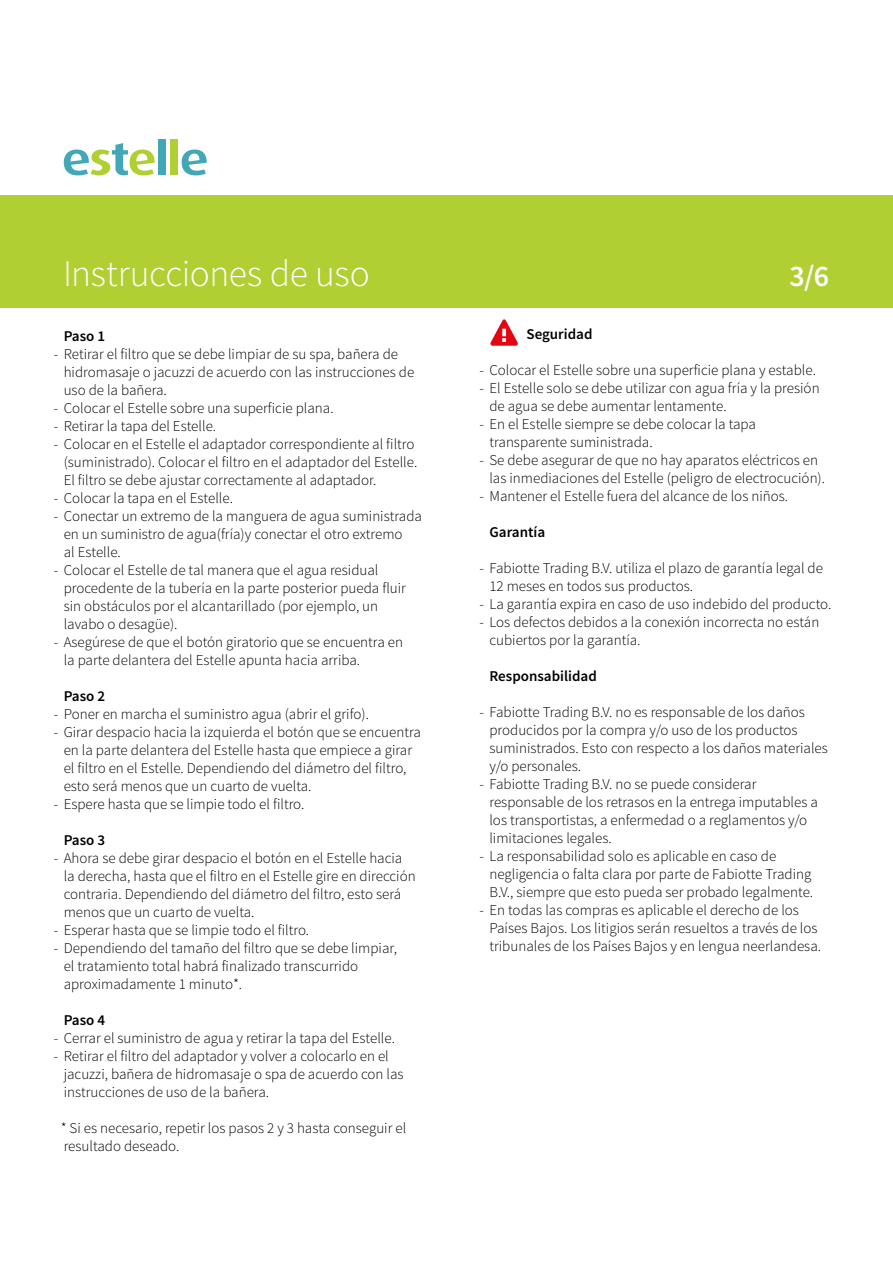
<style>
.page{position:relative;width:893px;height:1263px;background:#fff}
.page>*{position:absolute;margin:0;border:0;box-sizing:border-box;transform-origin:0 0}
.t1{font:300 37.5px "Source Sans Pro";letter-spacing:-.01em;color:#fff}
.t2{font:600 30px "Source Sans Pro";color:#fff}
.t3{font:300 15px/18px "Source Sans Pro";color:#000}
.t4{font:600 15px "Source Sans Pro";color:#000}
</style>
<div class="page">
<svg style="left:64px;top:143px;width:91px;height:32px"></svg>
<div style="left:158px;top:139px;width:8px;height:36px;background:#42a7b7"></div>
<div style="left:170px;top:139px;width:8px;height:36px;background:#afcf33"></div>
<svg style="left:182px;top:150px;width:25px;height:25px"></svg>
<div style="left:0;top:195px;width:892px;height:113px;background:#afcf33"></div>
<svg style="left:490px;top:319px;width:28px;height:27px"></svg>
<h1 class="t1" style="left:63px;top:251px;width:308px">Instrucciones de uso</h1>
<h2 class="t2" style="left:790px;top:257px;width:41px">3/6</h2>
<p class="t4" style="left:64px;top:326px;width:43px">Paso 1</p>
<p class="t3" style="left:64px;top:345px;width:352px;text-indent:-10px">- Retirar el filtro que se debe limpiar de su spa, bañera de hidromasaje o jacuzzi de acuerdo con las instrucciones de uso de la bañera.</p>
<p class="t3" style="left:54px;top:399px;width:281px">- Colocar el Estelle sobre una superficie plana.</p>
<p class="t3" style="left:54px;top:417px;width:164px">- Retirar la tapa del Estelle.</p>
<p class="t3" style="left:64px;top:435px;width:355px;text-indent:-10px">- Colocar en el Estelle el adaptador correspondiente al filtro (suministrado). Colocar el filtro en el adaptador del Estelle.<br>El filtro se debe ajustar correctamente al adaptador.</p>
<p class="t3" style="left:54px;top:489px;width:181px">- Colocar la tapa en el Estelle.</p>
<p class="t3" style="left:64px;top:507px;width:360px;text-indent:-10px">- Conectar un extremo de la manguera de agua suministrada en un suministro de agua(fría)y conectar el otro extremo<br>al Estelle.</p>
<p class="t3" style="left:64px;top:561px;width:344px;text-indent:-10px">- Colocar el Estelle de tal manera que el agua residual procedente de la tubería en la parte posterior pueda fluir sin obstáculos por el alcantarillado (por ejemplo, un lavabo o desagüe).</p>
<p class="t3" style="left:64px;top:633px;width:341px;text-indent:-10px">- Asegúrese de que el botón giratorio que se encuentra en la parte delantera del Estelle apunta hacia arriba.</p>
<p class="t4" style="left:64px;top:686px;width:43px">Paso 2</p>
<p class="t3" style="left:54px;top:705px;width:317px">- Poner en marcha el suministro agua (abrir el grifo).</p>
<p class="t3" style="left:64px;top:723px;width:359px;text-indent:-10px">- Girar despacio hacia la izquierda el botón que se encuentra en la parte delantera del Estelle hasta que empiece a girar el filtro en el Estelle. Dependiendo del diámetro del filtro, esto será menos que un cuarto de vuelta.</p>
<p class="t3" style="left:54px;top:795px;width:252px">- Espere hasta que se limpie todo el filtro.</p>
<p class="t4" style="left:64px;top:830px;width:43px">Paso 3</p>
<p class="t3" style="left:64px;top:849px;width:354px;text-indent:-10px">- Ahora se debe girar despacio el botón en el Estelle hacia la derecha, hasta que el filtro en el Estelle gire en dirección contraria. Dependiendo del diámetro del filtro, esto será menos que un cuarto de vuelta.</p>
<p class="t3" style="left:54px;top:921px;width:257px">- Esperar hasta que se limpie todo el filtro.</p>
<p class="t3" style="left:64px;top:939px;width:335px;text-indent:-10px">- Dependiendo del tamaño del filtro que se debe limpiar, el tratamiento total habrá finalizado transcurrido aproximadamente 1 minuto*.</p>
<p class="t4" style="left:64px;top:1010px;width:43px">Paso 4</p>
<p class="t3" style="left:54px;top:1029px;width:343px">- Cerrar el suministro de agua y retirar la tapa del Estelle.</p>
<p class="t3" style="left:64px;top:1047px;width:342px;text-indent:-10px">- Retirar el filtro del adaptador y volver a colocarlo en el jacuzzi, bañera de hidromasaje o spa de acuerdo con las instrucciones de uso de la bañera.</p>
<p class="t3" style="left:61px;top:1119px;width:347px">* Si es necesario, repetir los pasos 2 y 3 hasta conseguir el resultado deseado.</p>
<p class="t4" style="left:526px;top:325px;width:68px">Seguridad</p>
<p class="t3" style="left:480px;top:361px;width:338px">- Colocar el Estelle sobre una superficie plana y estable.</p>
<p class="t3" style="left:489px;top:379px;width:332px;text-indent:-10px">- El Estelle solo se debe utilizar con agua fría y la presión de agua se debe aumentar lentamente.</p>
<p class="t3" style="left:489px;top:415px;width:268px;text-indent:-10px">- En el Estelle siempre se debe colocar la tapa transparente suministrada.</p>
<p class="t3" style="left:489px;top:451px;width:337px;text-indent:-10px">- Se debe asegurar de que no hay aparatos eléctricos en las inmediaciones del Estelle (peligro de electrocución).</p>
<p class="t3" style="left:480px;top:487px;width:310px">- Mantener el Estelle fuera del alcance de los niños.</p>
<p class="t4" style="left:489px;top:523px;width:57px">Garantía</p>
<p class="t3" style="left:489px;top:559px;width:335px;text-indent:-10px">- Fabiotte Trading B.V. utiliza el plazo de garantía legal de<br>12 meses en todos sus productos.</p>
<p class="t3" style="left:480px;top:595px;width:353px">- La garantía expira en caso de uso indebido del producto.</p>
<p class="t3" style="left:489px;top:613px;width:331px;text-indent:-10px">- Los defectos debidos a la conexión incorrecta no están cubiertos por la garantía.</p>
<p class="t4" style="left:489px;top:667px;width:109px">Responsabilidad</p>
<p class="t3" style="left:489px;top:703px;width:340px;text-indent:-10px">- Fabiotte Trading B.V. no es responsable de los daños producidos por la compra y/o uso de los productos suministrados. Esto con respecto a los daños materiales y/o personales.</p>
<p class="t3" style="left:489px;top:775px;width:330px;text-indent:-10px">- Fabiotte Trading B.V. no se puede considerar responsable de los retrasos en la entrega imputables a los transportistas, a enfermedad o a reglamentos y/o limitaciones legales.</p>
<p class="t3" style="left:489px;top:847px;width:325px;text-indent:-10px">- La responsabilidad solo es aplicable en caso de negligencia o falta clara por parte de Fabiotte Trading<br>B.V., siempre que esto pueda ser probado legalmente.</p>
<p class="t3" style="left:489px;top:901px;width:333px;text-indent:-10px">- En todas las compras es aplicable el derecho de los<br>Países Bajos. Los litigios serán resueltos a través de los tribunales de los Países Bajos y en lengua neerlandesa.</p>
</div>
